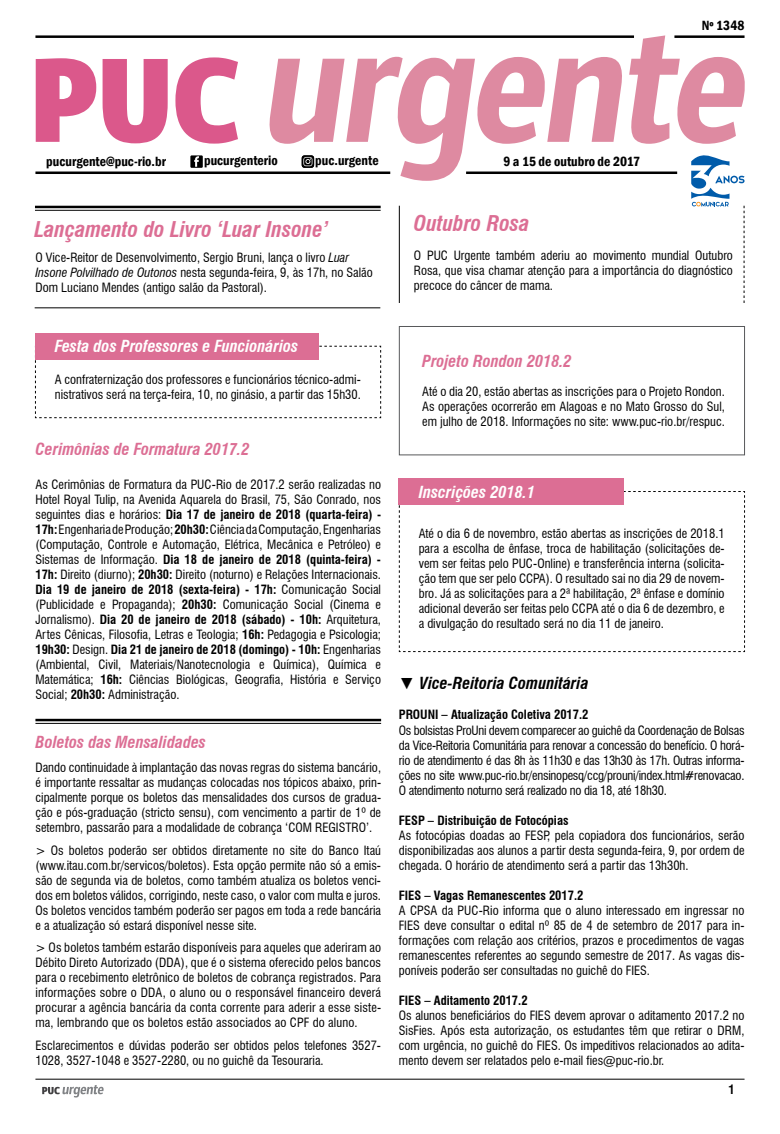
<style>
.page{position:relative;width:780px;height:1134px;background:#fff}
.page>*{position:absolute;margin:0;border:0;box-sizing:border-box;transform-origin:0 0}
.t1{font:italic 700 condensed 21.25px "Swiss 721 BT";color:#dc6e94}
.t2{font:italic 700 condensed 16.25px "Swiss 721 BT";color:#dc6e94}
.t3{font:italic 700 condensed 16.25px "Swiss 721 BT";color:#fff}
.t4{font:italic 700 condensed 16.25px "Swiss 721 BT";color:#000}
.t5{font:600 condensed 13.75px "Franklin Gothic";color:#000}
.t6{font:condensed 12.5px/15px "Swiss 721 BT";color:#000;text-align:justify}
.t7{font:700 condensed 12.5px "Swiss 721 BT";color:#000}
.s1{font-style:italic}
.s2{font-weight:700}
.s3{font-family:"Arial";font-stretch:normal}
</style>
<div class="page">
<hr style="left:35px;top:1079px;width:709px;height:1px;background:#000">
<svg style="left:42px;top:1085px;width:62px;height:12px"></svg>
<svg style="left:36px;top:58px;width:60px;height:84px"></svg>
<svg style="left:103px;top:59px;width:65px;height:84px"></svg>
<svg style="left:175px;top:57px;width:63px;height:87px"></svg>
<svg style="left:629px;top:35px;width:115px;height:109px"></svg>
<hr style="left:35px;top:171px;width:355px;height:3px;background:#000">
<hr style="left:466px;top:171px;width:211px;height:3px;background:#000">
<hr style="left:674px;top:35px;width:70px;height:3px;background:#000">
<hr style="left:35px;top:35px;width:599px;height:3px;background:#000">
<div style="left:190px;top:155px;width:13px;height:13px;background:#000"></div>
<svg style="left:194px;top:156px;width:5px;height:11px"></svg>
<svg style="left:269px;top:57px;width:353px;height:124px"></svg>
<hr style="left:35px;top:719px;width:346px;height:2px;background:#000">
<hr style="left:35px;top:723px;width:346px;height:1px;background:#000">
<hr style="left:35px;top:307px;width:345px;height:1px;background:#000">
<hr style="left:35px;top:206px;width:345px;height:2px;background:#000">
<hr style="left:35px;top:210px;width:345px;height:1px;background:#000">
<hr style="left:399px;top:206px;width:1px;height:97px;background:#000">
<svg style="left:691px;top:155px;width:53px;height:148px"></svg>
<div style="left:399px;top:326px;width:346px;height:129px;border:1px solid #58595b"></div>
<svg style="left:398px;top:491px;width:347px;height:161px"></svg>
<svg style="left:34px;top:345px;width:347px;height:74px"></svg>
<div style="left:399px;top:478px;width:225px;height:27px;background:#dc6e94"></div>
<div style="left:35px;top:333px;width:283px;height:26px;background:#dc6e94"></div>
<p class="t5" style="left:701px;top:16px;width:44px">Nº 1348</p>
<p class="t5" style="left:46px;top:152px;width:121px">pucurgente@puc-rio.br</p>
<p class="t5" style="left:204px;top:151px;width:75px">pucurgenterio</p>
<p class="t5" style="left:315px;top:152px;width:65px">puc.urgente</p>
<p class="t5" style="left:503px;top:152px;width:138px">9 a 15 de outubro de 2017</p>
<h1 class="t1" style="left:35px;top:217px;width:295px">Lançamento do Livro ‘Luar Insone’</h1>
<p class="t6" style="left:35px;top:250px;width:339px;text-align:left">O Vice-Reitor de Desenvolvimento, Sergio Bruni, lança o livro <span class="s1">Luar<br>Insone Polvilhado de Outonos</span> nesta segunda-feira, 9, às 17h, no Salão<br>Dom Luciano Mendes (antigo salão da Pastoral).</p>
<h1 class="t1" style="left:414px;top:211px;width:117px">Outubro Rosa</h1>
<p class="t6" style="left:414px;top:248px;width:320px">O PUC Urgente também aderiu ao movimento mundial Outubro Rosa, que visa chamar atenção para a importância do diagnóstico precoce do câncer de mama.</p>
<h2 class="t3" style="left:55px;top:337px;width:245px">Festa dos Professores e Funcionários</h2>
<p class="t6" style="left:55px;top:372px;width:307px">A confraternização dos professores e funcionários técnico-admi&shy;nistrativos será na terça-feira, 10, no ginásio, a partir das 15h30.</p>
<h2 class="t2" style="left:35px;top:440px;width:215px">Cerimônias de Formatura 2017.2</h2>
<p class="t6" style="left:35px;top:477px;width:347px">As Cerimônias de Formatura da PUC-Rio de 2017.2 serão realizadas no Hotel Royal Tulip, na Avenida Aquarela do Brasil, 75, São Conrado, nos seguintes dias e horários: <span class="s2">Dia 17 de janeiro de 2018 (quarta-feira) - 17h:</span>Engenharia de Produção; <span class="s2">20h30:</span>Ciência da Computação, Engenharias (Computação, Controle e Automação, Elétrica, Mecânica e Petróleo) e Sistemas de Informação. <span class="s2">Dia 18 de janeiro de 2018 (quinta-feira) - 17h:</span> Direito (diurno); <span class="s2">20h30:</span> Direito (noturno) e Relações Internacionais.<br><span class="s2">Dia 19 de janeiro de 2018 (sexta-feira) - 17h:</span> Comunicação Social (Publicidade e Propaganda); <span class="s2">20h30:</span> Comunicação Social (Cinema e Jornalismo). <span class="s2">Dia 20 de janeiro de 2018 (sábado) - 10h:</span> Arquitetura, Artes Cênicas, Filosofia, Letras e Teologia; <span class="s2">16h:</span> Pedagogia e Psicologia; <span class="s2">19h30:</span> Design. <span class="s2">Dia 21 de janeiro de 2018 (domingo) - 10h:</span> Engenharias (Ambiental, Civil, Materiais/Nanotecnologia e Química), Química e Matemática; <span class="s2">16h:</span> Ciências Biológicas, Geografia, História e Serviço Social; <span class="s2">20h30:</span> Administração.</p>
<h2 class="t2" style="left:35px;top:733px;width:172px">Boletos das Mensalidades</h2>
<p class="t6" style="left:35px;top:760px;width:347px">Dando continuidade à implantação das novas regras do sistema bancário, é importante ressaltar as mudanças colocadas nos tópicos abaixo, prin&shy;cipalmente porque os boletos das mensalidades dos cursos de gradua&shy;ção e pós-graduação (stricto sensu), com vencimento a partir de 1º de setembro, passarão para a modalidade de cobrança ‘COM REGISTRO’.</p>
<p class="t6" style="left:35px;top:842px;width:347px">&gt; Os boletos poderão ser obtidos diretamente no site do Banco Itaú (www.itau.com.br/servicos/boletos). Esta opção permite não só a emis&shy;são de segunda via de boletos, como também atualiza os boletos venci&shy;dos em boletos válidos, corrigindo, neste caso, o valor com multa e juros.<br>Os boletos vencidos também poderão ser pagos em toda a rede bancária e a atualização só estará disponível nesse site.</p>
<p class="t6" style="left:35px;top:940px;width:347px">&gt; Os boletos também estarão disponíveis para aqueles que aderiram ao Débito Direto Autorizado (DDA), que é o sistema oferecido pelos bancos para o recebimento eletrônico de boletos de cobrança registrados. Para informações sobre o DDA, o aluno ou o responsável financeiro deverá procurar a agência bancária da conta corrente para aderir a esse siste&shy;ma, lembrando que os boletos estão associados ao CPF do aluno.</p>
<p class="t6" style="left:35px;top:1037px;width:347px">Esclarecimentos e dúvidas poderão ser obtidos pelos telefones 3527-<br>1028, 3527-1048 e 3527-2280, ou no guichê da Tesouraria.</p>
<h2 class="t2" style="left:422px;top:352px;width:151px">Projeto Rondon 2018.2</h2>
<p class="t6" style="left:422px;top:384px;width:304px">Até o dia 20, estão abertas as inscrições para o Projeto Rondon.<br>As operações ocorrerão em Alagoas e no Mato Grosso do Sul, em julho de 2018. Informações no site: www.puc-rio.br/respuc.</p>
<h2 class="t3" style="left:418px;top:482px;width:118px">Inscrições 2018.1</h2>
<p class="t6" style="left:418px;top:525px;width:307px">Até o dia 6 de novembro, estão abertas as inscrições de 2018.1 para a escolha de ênfase, troca de habilitação (solicitações de&shy;vem ser feitas pelo PUC-Online) e transferência interna (solicita&shy;ção tem que ser pelo CCPA). O resultado sai no dia 29 de novem&shy;bro. Já as solicitações para a 2ª habilitação, 2ª ênfase e domínio adicional deverão ser feitas pelo CCPA até o dia 6 de dezembro, e a divulgação do resultado será no dia 11 de janeiro.</p>
<h2 class="t4" style="left:399px;top:673px;width:191px"><span class="s3">▼</span> Vice-Reitoria Comunitária</h2>
<p class="t7" style="left:399px;top:707px;width:191px">PROUNI – Atualização Coletiva 2017.2</p>
<p class="t6" style="left:399px;top:722px;width:347px">Os bolsistas ProUni devem comparecer ao guichê da Coordenação de Bolsas da Vice-Reitoria Comunitária para renovar a concessão do benefício. O horá&shy;rio de atendimento é das 8h às 11h30 e das 13h30 às 17h. Outras informa&shy;ções no site www.puc-rio.br/ensinopesq/ccg/prouni/index.html#renovacao.<br>O atendimento noturno será realizado no dia 18, até 18h30.</p>
<p class="t7" style="left:399px;top:812px;width:171px">FESP – Distribuição de Fotocópias</p>
<p class="t6" style="left:399px;top:827px;width:347px">As fotocópias doadas ao FESP, pela copiadora dos funcionários, serão disponibilizadas aos alunos a partir desta segunda-feira, 9, por ordem de chegada. O horário de atendimento será a partir das 13h30h.</p>
<p class="t7" style="left:399px;top:887px;width:186px">FIES – Vagas Remanescentes 2017.2</p>
<p class="t6" style="left:399px;top:902px;width:347px">A CPSA da PUC-Rio informa que o aluno interessado em ingressar no FIES deve consultar o edital nº 85 de 4 de setembro de 2017 para in&shy;formações com relação aos critérios, prazos e procedimentos de vagas remanescentes referentes ao segundo semestre de 2017. As vagas dis&shy;poníveis poderão ser consultadas no guichê do FIES.</p>
<p class="t7" style="left:399px;top:992px;width:130px">FIES – Aditamento 2017.2</p>
<p class="t6" style="left:399px;top:1007px;width:347px">Os alunos beneficiários do FIES devem aprovar o aditamento 2017.2 no SisFies. Após esta autorização, os estudantes têm que retirar o DRM, com urgência, no guichê do FIES. Os impeditivos relacionados ao adita&shy;mento devem ser relatados pelo e-mail fies@puc-rio.br.</p>
<p class="t7" style="left:728px;top:1082px;width:8px">1</p>
</div>
